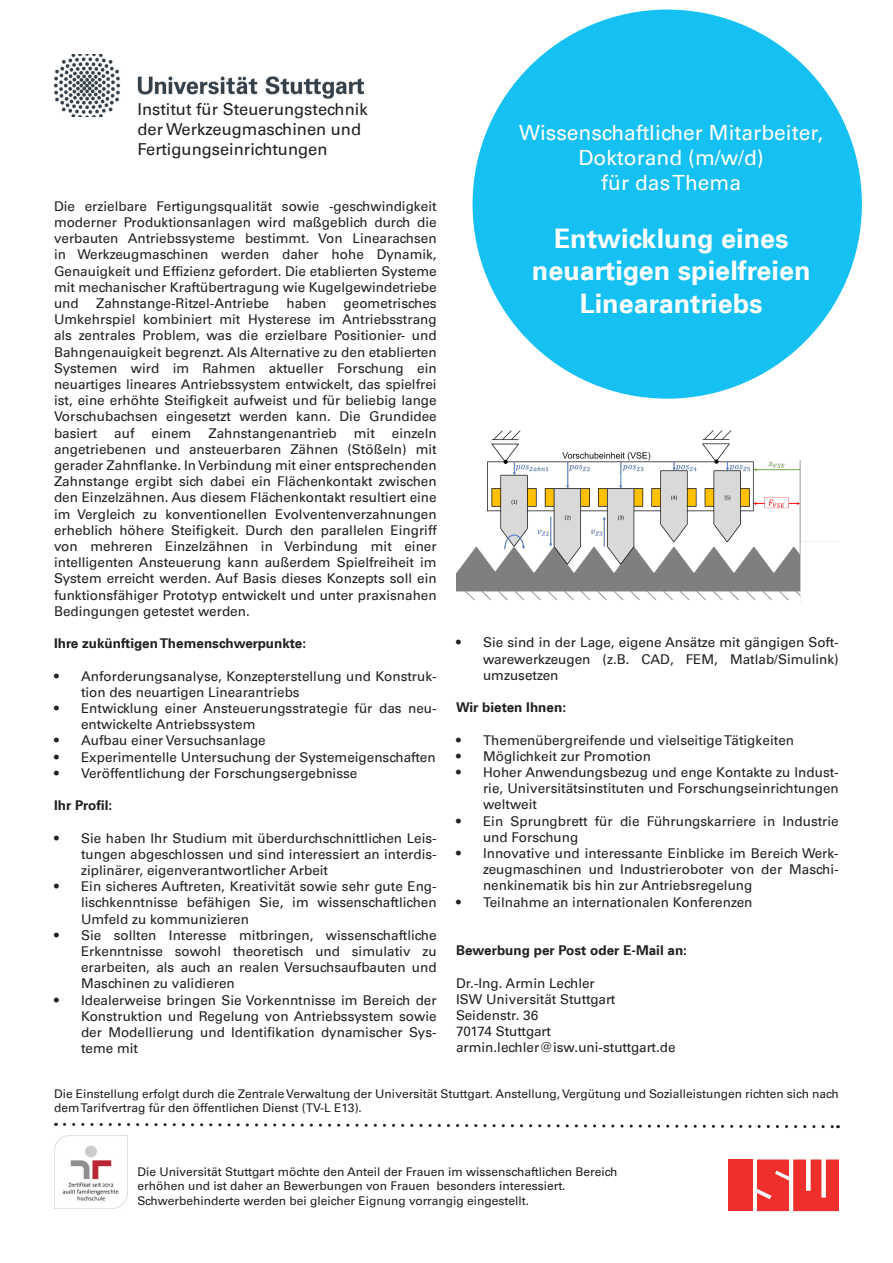
<style>
.page{position:relative;width:893px;height:1263px;background:#fff}
.page>*{position:absolute;margin:0;border:0;box-sizing:border-box;transform-origin:0 0}
.t1{font:27px/32.4px "Universfor Uni S65 Bd";color:#fff;text-align:center}
.t2{font:21px/25.2px "Universfor Uni S55 Rm";color:#fff;text-align:center}
.t3{font:16.5px/19.8px "Universfor Uni S55 Rm";color:#231f20}
.t4{font:13.5px/16.2px "Universfor Uni S55 Rm";color:#231f20;text-align:justify}
.t5{font:13.5px "Universfor Uni S65 Bd";color:#231f20}
.t6{font:12px/14.4px "Universfor Uni S55 Rm";color:#231f20}
</style>
<div class="page">
<img style="left:54px;top:54px;width:310px;height:63px">
<div style="left:728px;top:1159px;width:25px;height:52px;background:#ee2f2c"></div>
<svg style="left:757px;top:1159px;width:82px;height:52px;background:#f0504d"></svg>
<div style="left:473px;top:10px;width:389px;height:389px;background:#15c0f2;border-radius:50%"></div>
<svg style="left:56px;top:1122px;width:782px;height:7px"></svg>
<img style="left:54px;top:1135px;width:74px;height:74px">
<img style="left:456px;top:430px;width:383px;height:173px">
<p class="t3" style="left:137px;top:99px;width:232px">Institut für Steuerungstechnik der Werkzeugmaschinen und<br>Fertigungseinrichtungen</p>
<p class="t2" style="left:519px;top:119px;width:306px">Wissenschaftlicher Mitarbeiter,<br>Doktorand (m/w/d)</p>
<p class="t2" style="left:601px;top:169px;width:141px">für das Thema</p>
<p class="t1" style="left:532px;top:221px;width:280px">Entwicklung eines neuartigen spielfreien<br>Linearantriebs</p>
<p class="t4" style="left:54px;top:197px;width:384px">Die erzielbare Fertigungsqualität sowie -geschwindigkeit moderner Produktionsanlagen wird maßgeblich durch die verbauten Antriebssysteme bestimmt. Von Linearachsen in Werkzeugmaschinen werden daher hohe Dynamik, Genauigkeit und Effizienz gefordert. Die etablierten Systeme mit mechanischer Kraftübertragung wie Kugelgewindetriebe und</p>
<p class="t4" style="left:96px;top:294px;width:174px">Zahnstange-Ritzel-Antriebe</p>
<p class="t4" style="left:286px;top:294px;width:41px">haben</p>
<p class="t4" style="left:54px;top:294px;width:384px;text-indent:290px">geometrisches Umkehrspiel kombiniert mit Hysterese im Antriebsstrang als zentrales Problem, was die erzielbare Positionier- und Bahngenauigkeit begrenzt. Als Alternative zu den etablierten Systemen wird im Rahmen aktueller Forschung ein neuartiges lineares Antriebssystem entwickelt, das spielfrei ist, eine erhöhte Steifigkeit aufweist und für beliebig lange Vorschubachsen eingesetzt werden kann. Die Grundidee basiert</p>
<p class="t4" style="left:114px;top:424px;width:22px">auf</p>
<p class="t4" style="left:152px;top:424px;width:41px">einem</p>
<p class="t4" style="left:208px;top:424px;width:130px">Zahnstangenantrieb</p>
<p class="t4" style="left:354px;top:424px;width:22px">mit</p>
<p class="t4" style="left:54px;top:424px;width:384px;text-indent:338px">einzeln angetriebenen und ansteuerbaren Zähnen (Stößeln) mit gerader Zahnflanke. In Verbindung mit einer entsprechenden Zahnstange ergibt sich dabei ein Flächenkontakt zwischen den Einzelzähnen. Aus diesem Flächenkontakt resultiert eine im Vergleich zu konventionellen Evolventenverzahnungen erheblich höhere Steifigkeit. Durch den parallelen Eingriff von mehreren Einzelzähnen in Verbindung mit einer intelligenten Ansteuerung kann außerdem Spielfreiheit im System erreicht werden. Auf Basis dieses Konzepts soll ein funktionsfähiger Prototyp entwickelt und unter praxisnahen Bedingungen getestet werden.</p>
<p class="t5" style="left:54px;top:634px;width:254px">Ihre zukünftigen Themenschwerpunkte:</p>
<p class="t4" style="left:81px;top:667px;width:357px;text-indent:-27px">• Anforderungsanalyse, Konzepterstellung und Konstruk&shy;tion des neuartigen Linearantriebs</p>
<p class="t4" style="left:81px;top:699px;width:357px;text-indent:-27px">• Entwicklung einer Ansteuerungsstrategie für das neu&shy;entwickelte Antriebssystem</p>
<p class="t4" style="left:54px;top:732px;width:213px">• Aufbau einer Versuchsanlage</p>
<p class="t4" style="left:54px;top:748px;width:383px">• Experimentelle Untersuchung der Systemeigenschaften</p>
<p class="t4" style="left:54px;top:764px;width:305px">• Veröffentlichung der Forschungsergebnisse</p>
<p class="t5" style="left:54px;top:796px;width:60px">Ihr Profil:</p>
<p class="t4" style="left:81px;top:829px;width:357px;text-indent:-27px">• Sie haben Ihr Studium mit überdurchschnittlichen Leis&shy;tungen abgeschlossen und sind interessiert an interdis&shy;ziplinärer, eigenverantwortlicher Arbeit</p>
<p class="t4" style="left:81px;top:878px;width:357px;text-indent:-27px">• Ein sicheres Auftreten, Kreativität sowie sehr gute Eng&shy;lischkenntnisse befähigen Sie, im wissenschaftlichen Umfeld zu kommunizieren</p>
<p class="t4" style="left:81px;top:926px;width:357px;text-indent:-27px">• Sie sollten Interesse mitbringen, wissenschaftliche Erkenntnisse sowohl theoretisch und simulativ zu erarbeiten, als auch an realen Versuchsaufbauten und Maschinen zu validieren</p>
<p class="t4" style="left:81px;top:991px;width:357px;text-indent:-27px">• Idealerweise bringen Sie Vorkenntnisse im Bereich der Konstruktion und Regelung von Antriebssystem sowie der Modellierung und Identifikation dynamischer Sys&shy;teme mit</p>
<p class="t4" style="left:483px;top:634px;width:357px;text-indent:-27px">• Sie sind in der Lage, eigene Ansätze mit gängigen Soft&shy;warewerkzeugen (z.B. CAD, FEM, Matlab/Simulink) umzusetzen</p>
<p class="t5" style="left:456px;top:698px;width:112px">Wir bieten Ihnen:</p>
<p class="t4" style="left:456px;top:731px;width:340px">• Themenübergreifende und vielseitige Tätigkeiten</p>
<p class="t4" style="left:456px;top:747px;width:197px">• Möglichkeit zur Promotion</p>
<p class="t4" style="left:483px;top:763px;width:357px;text-indent:-27px">• Hoher Anwendungsbezug und enge Kontakte zu Indust&shy;rie, Universitätsinstituten und Forschungseinrichtungen weltweit</p>
<p class="t4" style="left:483px;top:812px;width:357px;text-indent:-27px">• Ein Sprungbrett für die Führungskarriere in Industrie und Forschung</p>
<p class="t4" style="left:483px;top:844px;width:357px;text-indent:-27px">• Innovative und interessante Einblicke im Bereich Werk&shy;zeugmaschinen und Industrieroboter von der Maschi&shy;nenkinematik bis hin zur Antriebsregelung</p>
<p class="t4" style="left:456px;top:893px;width:298px">• Teilnahme an internationalen Konferenzen</p>
<p class="t5" style="left:456px;top:941px;width:232px">Bewerbung per Post oder E-Mail an:</p>
<p class="t4" style="left:456px;top:974px;width:140px">Dr.-Ing. Armin Lechler</p>
<p class="t4" style="left:456px;top:990px;width:161px">ISW Universität Stuttgart</p>
<p class="t4" style="left:456px;top:1006px;width:84px">Seidenstr. 36</p>
<p class="t4" style="left:456px;top:1023px;width:96px">70174 Stuttgart</p>
<p class="t4" style="left:456px;top:1039px;width:221px">armin.lechler@isw.uni-stuttgart.de</p>
<p class="t6" style="left:54px;top:1086px;width:786px">Die Einstellung erfolgt durch die Zentrale Verwaltung der Universität Stuttgart. Anstellung, Vergütung und Sozialleistungen richten sich nach dem Tarifvertrag für den öffentlichen Dienst (TV-L E13).</p>
<p class="t6" style="left:137px;top:1164px;width:482px">Die Universität Stuttgart möchte den Anteil der Frauen im wissenschaftlichen Bereich erhöhen und ist daher an Bewerbungen von Frauen besonders interessiert.<br>Schwerbehinderte werden bei gleicher Eignung vorrangig eingestellt.</p>
</div>
